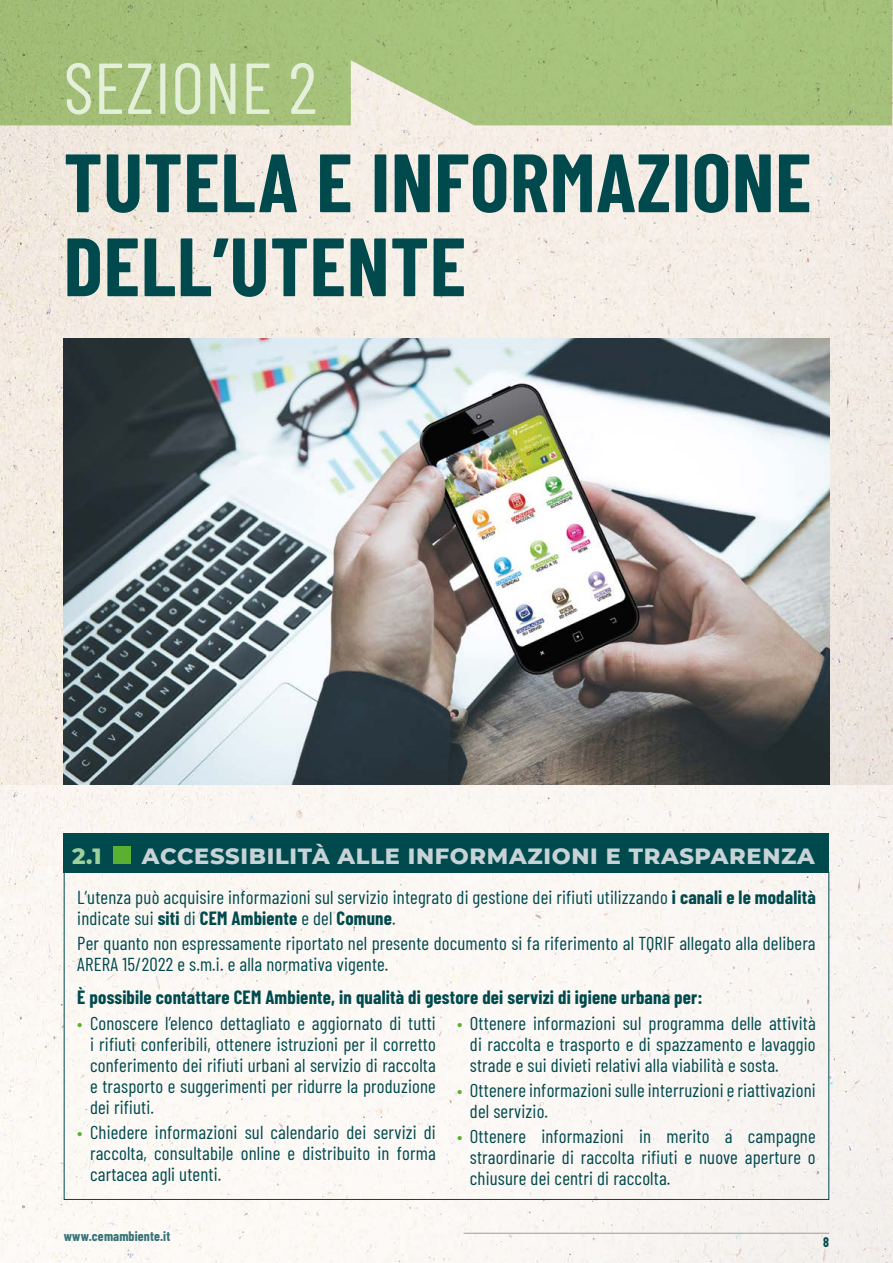
<style>
.page{position:relative;width:893px;height:1263px;background:#fff}
.page>*{position:absolute;margin:0;border:0;box-sizing:border-box;transform-origin:0 0}
.t1{font:700 82.5px/84px "Barlow Condensed";letter-spacing:.01em;color:#00494d}
.t2{font:72px "Barlow Condensed";letter-spacing:.01em;color:#e5f0da}
.t3{font:800 22.5px "Montserrat";letter-spacing:.03em;color:#c7d3d6}
.t4{font:800 22.5px "Montserrat";color:#a0cf9e}
.t5{font:18.75px/21px "Barlow Condensed";letter-spacing:.01em;color:#00494d;text-align:justify}
.t6{font:700 18.75px "Barlow Condensed";letter-spacing:.01em;color:#00494d}
.t7{font:700 13.5px "Barlow Condensed";letter-spacing:.01em;color:#377277}
.t8{font:700 13.5px "Barlow Condensed";color:#00494d}
.s1{font-weight:700}
.s2{font-size:18px;color:#5ab031}
</style>
<div class="page">
<div style="left:0;top:784px;width:893px;height:479px;background:#fbf7f3"></div>
<hr style="left:463px;top:1233px;width:366px;height:1px;background:#9d9d9c">
<img style="left:0;top:125px;width:893px;height:659px">
<svg style="left:0;top:0;width:893px;height:125px;background:#a7c27d"></svg>
<img style="left:64px;top:339px;width:765px;height:445px">
<div style="left:64px;top:833px;width:765px;height:40px;background:#00494d"></div>
<div style="left:113px;top:846px;width:17px;height:17px;background:#5ab031"></div>
<h2 class="t2" style="left:64px;top:37px;width:255px">SEZIONE 2</h2>
<h1 class="t1" style="left:64px;top:136px;width:749px">TUTELA E INFORMAZIONE<br>DELL’UTENTE</h1>
<p class="t4" style="left:72px;top:839px;width:31px">2.1</p>
<p class="t3" style="left:142px;top:839px;width:674px">ACCESSIBILITÀ ALLE INFORMAZIONI E TRASPARENZA</p>
<p class="t5" style="left:77px;top:885px;width:740px">L’utenza può acquisire informazioni sul servizio integrato di gestione dei rifiuti utilizzando <span class="s1">i canali e le modalità </span>indicate sui <span class="s1">siti</span> di <span class="s1">CEM Ambiente</span> e del <span class="s1">Comune</span>.</p>
<p class="t5" style="left:77px;top:932px;width:740px">Per quanto non espressamente riportato nel presente documento si fa riferimento al TQRIF allegato alla delibera<br>ARERA 15/2022 e s.m.i. e alla normativa vigente.</p>
<p class="t6" style="left:77px;top:984px;width:627px">È possibile contattare CEM Ambiente, in qualità di gestore dei servizi di igiene urbana per:</p>
<p class="t5" style="left:90px;top:1011px;width:347px;text-indent:-13px"><span class="s2">•</span> Conoscere l’elenco dettagliato e aggiornato di tutti i rifiuti conferibili, ottenere istruzioni per il corretto conferimento dei rifiuti urbani al servizio di raccolta e trasporto e suggerimenti per ridurre la produzione dei rifiuti.</p>
<p class="t5" style="left:90px;top:1120px;width:347px;text-indent:-13px"><span class="s2">•</span> Chiedere informazioni sul calendario dei servizi di raccolta, consultabile online e distribuito in forma cartacea agli utenti.</p>
<p class="t5" style="left:470px;top:1011px;width:347px;text-indent:-13px"><span class="s2">•</span> Ottenere informazioni sul programma delle attività di raccolta e trasporto e di spazzamento e lavaggio strade e sui divieti relativi alla viabilità e sosta.</p>
<p class="t5" style="left:470px;top:1078px;width:347px;text-indent:-13px"><span class="s2">•</span> Ottenere informazioni sulle interruzioni e riattivazioni del servizio.</p>
<p class="t5" style="left:470px;top:1124px;width:347px;text-indent:-13px"><span class="s2">•</span> Ottenere informazioni in merito a campagne straordinarie di raccolta rifiuti e nuove aperture o chiusure dei centri di raccolta.</p>
<p class="t7" style="left:64px;top:1226px;width:108px">www.cemambiente.it</p>
<p class="t8" style="left:823px;top:1232px;width:7px">8</p>
</div>
